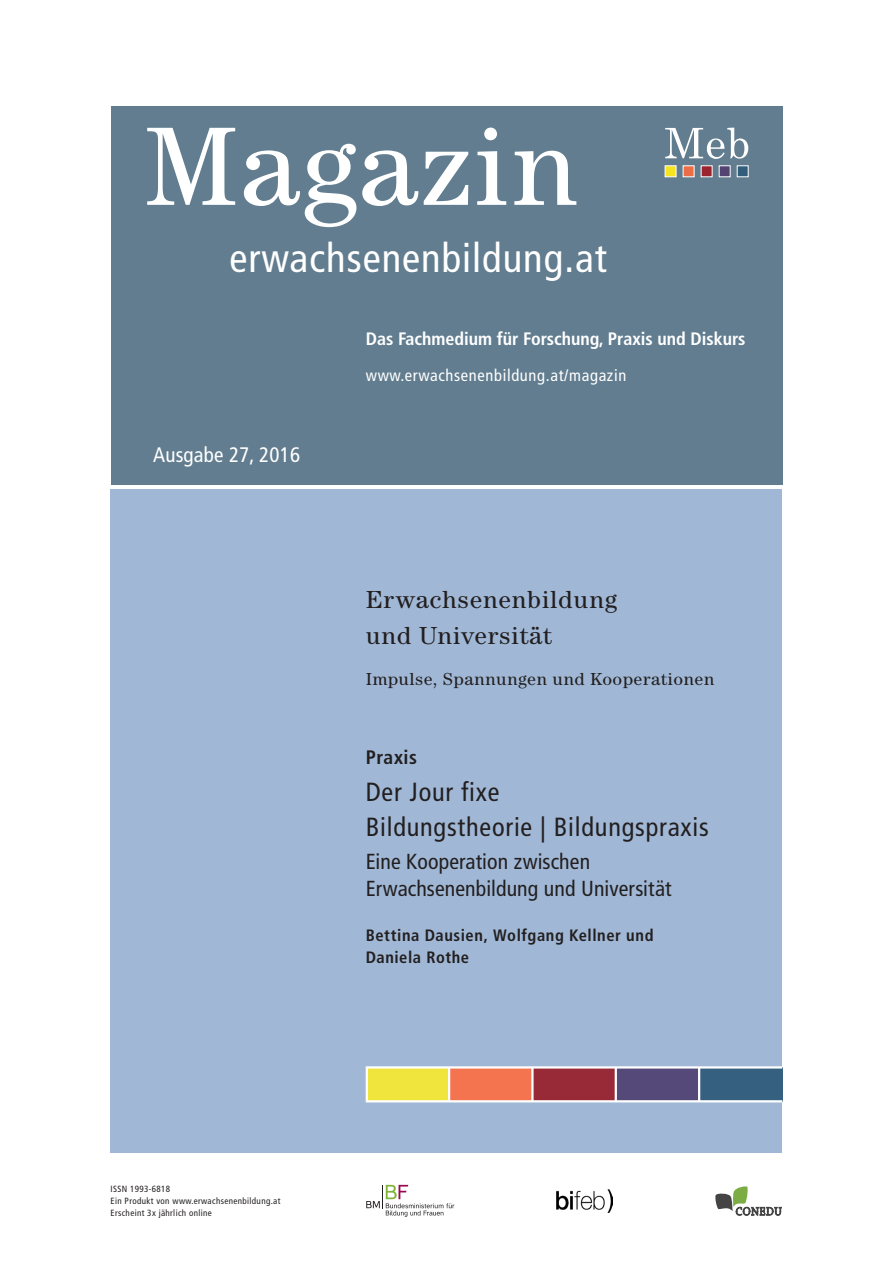
<style>
.page{position:relative;width:893px;height:1263px;background:#fff}
.page>*{position:absolute;margin:0;border:0;box-sizing:border-box;transform-origin:0 0}
.t1{font:condensed 40.5px "Frutiger LT Std";letter-spacing:.025em;color:#fff}
.t2{font:condensed 26.25px/34.5px "Frutiger LT Std";letter-spacing:.03em;color:#231f20}
.t3{font:25.5px/36px "Century EF";letter-spacing:.02em;color:#231f20}
.t4{font:condensed 21.75px/27px "Frutiger LT Std";letter-spacing:.005em;color:#231f20}
.t5{font:condensed 21px "Frutiger LT Std";letter-spacing:.01em;color:#fff}
.t6{font:700 condensed 19.5px "Frutiger LT Std";letter-spacing:.03em;color:#231f20}
.t7{font:700 condensed 18px "Frutiger LT Std";color:#fff}
.t8{font:18px "Century EF";letter-spacing:.02em;color:#231f20}
.t9{font:700 condensed 16.5px/22.5px "Frutiger LT Std";letter-spacing:.035em;color:#231f20}
.t10{font:condensed 16.5px "Frutiger LT Std";letter-spacing:.04em;color:#fff}
.t11{font:condensed 9px/12px "Frutiger LT Std";letter-spacing:.04em;color:#231f20}
</style>
<div class="page">
<div style="left:111px;top:489px;width:671px;height:663px;background:#a0b8d6"></div>
<div style="left:111px;top:106px;width:671px;height:379px;background:#617d8f"></div>
<svg style="left:147px;top:128px;width:429px;height:99px"></svg>
<div style="left:532px;top:1067px;width:84px;height:34px;background:#972a36"></div>
<div style="left:616px;top:1067px;width:83px;height:34px;background:#544979"></div>
<div style="left:699px;top:1067px;width:83px;height:34px;background:#366080"></div>
<div style="left:367px;top:1067px;width:82px;height:34px;background:#f0e53d"></div>
<div style="left:449px;top:1067px;width:83px;height:34px;background:#f3744f"></div>
<hr style="left:448px;top:1067px;width:2px;height:34px;background:#fff">
<hr style="left:531px;top:1067px;width:3px;height:34px;background:#fff">
<hr style="left:615px;top:1067px;width:2px;height:34px;background:#fff">
<hr style="left:698px;top:1067px;width:2px;height:34px;background:#fff">
<div style="left:366px;top:1066px;width:417px;height:36px;border:2px solid #fff"></div>
<div style="left:701px;top:166px;width:11px;height:11px;background:#9b242f"></div>
<div style="left:719px;top:166px;width:11px;height:11px;background:#524371;border:1px solid #fff"></div>
<div style="left:737px;top:166px;width:11px;height:11px;background:#325e7c"></div>
<div style="left:665px;top:166px;width:11px;height:11px;background:#f5e521"></div>
<div style="left:683px;top:166px;width:11px;height:11px;background:#ec6e46;border:1px solid #fff"></div>
<svg style="left:665px;top:128px;width:83px;height:31px"></svg>
<svg style="left:715px;top:1186px;width:67px;height:29px"></svg>
<svg style="left:366px;top:1185px;width:88px;height:32px"></svg>
<img style="left:557px;top:1189px;width:55px;height:23px">
<h1 class="t1" style="left:230px;top:234px;width:379px">erwachsenenbildung.at</h1>
<h3 class="t5" style="left:153px;top:443px;width:149px">Ausgabe 27, 2016</h3>
<h3 class="t7" style="left:366px;top:328px;width:381px">Das Fachmedium für Forschung, Praxis und Diskurs</h3>
<h3 class="t10" style="left:366px;top:366px;width:262px">www.erwachsenenbildung.at/magazin</h3>
<h3 class="t3" style="left:366px;top:582px;width:253px">Erwachsenenbildung und Universität</h3>
<h3 class="t8" style="left:366px;top:668px;width:350px">Impulse, Spannungen und Kooperationen</h3>
<h3 class="t6" style="left:366px;top:745px;width:53px">Praxis</h3>
<h2 class="t2" style="left:366px;top:775px;width:345px">Der Jour fixe<br>Bildungstheorie | Bildungspraxis</h2>
<h3 class="t4" style="left:366px;top:848px;width:307px">Eine Kooperation zwischen<br>Erwachsenenbildung und Universität</h3>
<h3 class="t9" style="left:366px;top:923px;width:289px">Bettina Dausien, Wolfgang Kellner und<br>Daniela Rothe</h3>
<p class="t11" style="left:111px;top:1183px;width:171px">ISSN 1993-6818<br>Ein Produkt von www.erwachsenenbildung.at<br>Erscheint 3x jährlich online</p>
</div>
